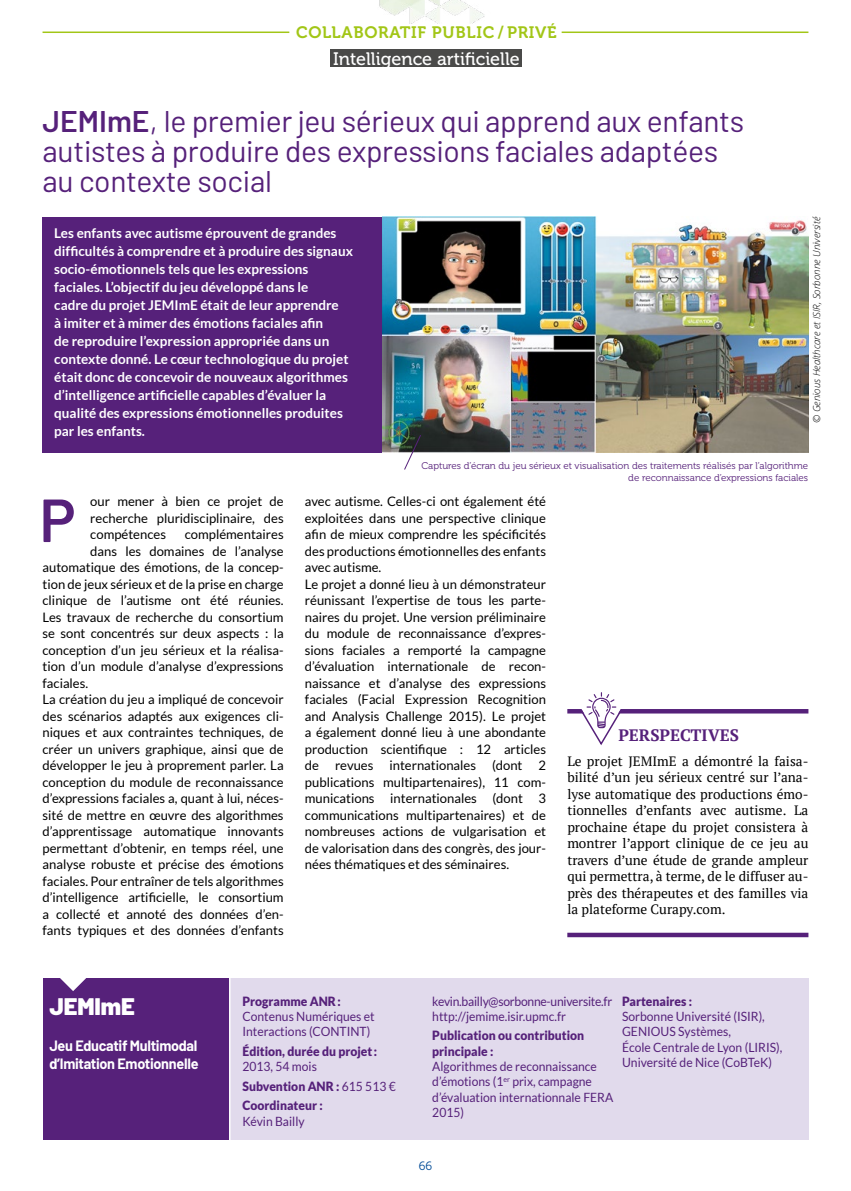
<style>
.page{position:relative;width:851px;height:1191px;background:#fff}
.page>*{position:absolute;margin:0;border:0;box-sizing:border-box;transform-origin:0 0}
.t1{font:600 60.6px "Barlow";color:#56217a}
.t2{font:30px/30px "Barlow";letter-spacing:-.01em;color:#56217a}
.t3{font:900 24px "Barlow";color:#fff}
.t4{font:18px "Museo 500";color:#fff}
.t5{font:16.5px "Museo 700";letter-spacing:.04em;color:#a2c617}
.t6{font:700 16.5px "PT Serif";color:#56217a}
.t7{font:700 15px/18px "Barlow";letter-spacing:-.02em;color:#fff;scale:.96 1}
.t8{font:700 13.5px/18px "Lato";color:#fff}
.t9{font:13.5px/16.5px "PT Serif";color:#000;text-align:justify}
.t10{font:13.05px/16.5px "Lato";color:#000;text-align:justify}
.t11{font:12.75px/15.3px "Lato";color:#56217a;scale:.95 1}
.t12{font:900 12.75px/19.5px "Lato";color:#56217a;scale:.95 1}
.t13{font:12.75px/15.3px "Lato";letter-spacing:-.02em;color:#56217a;scale:.95 1}
.t14{font:12px "Museo 300";color:#004b96}
.t15{font:9.75px/12px "Museo 300";color:#56217a;text-align:right}
.t16{font:italic 300 9.75px "Open Sans";color:#000}
.s1{font-weight:600}
.s2{font-weight:400}
</style>
<div class="page">
<img style="left:379px;top:0;width:106px;height:24px">
<hr style="left:43px;top:32px;width:246px;height:1px;background:#a2c617">
<hr style="left:561px;top:32px;width:247px;height:1px;background:#a2c617">
<div style="left:43px;top:978px;width:188px;height:162px;background:#56217a"></div>
<div style="left:43px;top:217px;width:722px;height:235px;background:#56217a"></div>
<img style="left:382px;top:217px;width:426px;height:235px">
<div style="left:230px;top:978px;width:578px;height:162px;background:#e1daec"></div>
<svg style="left:403px;top:434px;width:18px;height:36px"></svg>
<hr style="left:229px;top:977px;width:1px;height:164px;background:#fff">
<svg style="left:60px;top:978px;width:26px;height:13px"></svg>
<div style="left:567px;top:932px;width:241px;height:5px;background:#56217a"></div>
<hr style="left:567px;top:709px;width:241px;height:4px;background:#56217a">
<svg style="left:570px;top:692px;width:61px;height:53px"></svg>
<div style="left:331px;top:49px;width:191px;height:18px;background:#4a4a49"></div>
<p class="t5" style="left:296px;top:23px;width:262px">COLLABORATIF PUBLIC / PRIVÉ</p>
<h3 class="t4" style="left:333px;top:49px;width:188px">Intelligence artificielle</h3>
<h2 class="t2" style="left:43px;top:105px;width:703px"><span class="s1">JEMImE</span>, le premier jeu sérieux qui apprend aux enfants autistes à produire des expressions faciales adaptées au contexte social</h2>
<p class="t8" style="left:54px;top:224px;width:300px">Les enfants avec autisme éprouvent de grandes difficultés à comprendre et à produire des signaux socio-émotionnels tels que les expressions faciales. L’objectif du jeu développé dans le<br>cadre du projet JEMImE était de leur apprendre<br>à imiter et à mimer des émotions faciales afin<br>de reproduire l’expression appropriée dans un contexte donné. Le cœur technologique du projet était donc de concevoir de nouveaux algorithmes d’intelligence artificielle capables d’évaluer la qualité des expressions émotionnelles produites par les enfants.</p>
<p class="t16" style="left:809px;top:423px;width:207px;rotate:-90deg">© Genious Healthcare et ISIR, Sorbonne Université</p>
<p class="t10" style="left:90px;top:493px;width:195px">our mener à bien ce projet de recherche pluridisciplinaire, des compétences</p>
<h1 class="t1" style="left:39px;top:482px;width:38px">P</h1>
<p class="t10" style="left:185px;top:526px;width:100px">complémentaires</p>
<p class="t10" style="left:90px;top:542px;width:195px">dans les domaines de l’analyse</p>
<p class="t10" style="left:43px;top:559px;width:242px">automatique des émotions, de la concep-</p>
<p class="t10" style="left:43px;top:575px;width:242px">tion de jeux sérieux et de la prise en charge</p>
<p class="t10" style="left:43px;top:592px;width:242px">clinique de l’autisme ont été réunies.</p>
<p class="t10" style="left:43px;top:608px;width:242px">Les travaux de recherche du consortium</p>
<p class="t10" style="left:43px;top:625px;width:242px">se sont concentrés sur deux aspects : la</p>
<p class="t10" style="left:43px;top:641px;width:242px">conception d’un jeu sérieux et la réalisa-</p>
<p class="t10" style="left:43px;top:658px;width:242px">tion d’un module d’analyse d’expressions</p>
<p class="t10" style="left:43px;top:674px;width:47px">faciales.</p>
<p class="t10" style="left:43px;top:691px;width:242px">La création du jeu a impliqué de concevoir</p>
<p class="t10" style="left:43px;top:707px;width:242px">des scénarios adaptés aux exigences cli-</p>
<p class="t10" style="left:43px;top:724px;width:242px">niques et aux contraintes techniques, de</p>
<p class="t10" style="left:43px;top:740px;width:242px">créer un univers graphique, ainsi que de</p>
<p class="t10" style="left:43px;top:757px;width:242px">développer le jeu à proprement parler. La</p>
<p class="t10" style="left:43px;top:773px;width:242px">conception du module de reconnaissance</p>
<p class="t10" style="left:43px;top:790px;width:242px">d’expressions faciales a, quant à lui, néces-</p>
<p class="t10" style="left:43px;top:806px;width:242px">sité de mettre en œuvre des algorithmes</p>
<p class="t10" style="left:43px;top:823px;width:242px">d’apprentissage automatique innovants</p>
<p class="t10" style="left:43px;top:839px;width:242px">permettant d’obtenir, en temps réel, une</p>
<p class="t10" style="left:43px;top:856px;width:242px">analyse robuste et précise des émotions</p>
<p class="t10" style="left:43px;top:872px;width:242px">faciales. Pour entraîner de tels algorithmes</p>
<p class="t10" style="left:43px;top:889px;width:242px">d’intelligence artificielle, le consortium</p>
<p class="t10" style="left:43px;top:905px;width:242px">a collecté et annoté des données d’en-</p>
<p class="t10" style="left:43px;top:922px;width:242px">fants typiques et des données d’enfants</p>
<p class="t15" style="left:421px;top:460px;width:388px">Captures d’écran du jeu sérieux et visualisation des traitements réalisés par l’algorithme de reconnaissance d’expressions faciales</p>
<p class="t10" style="left:305px;top:493px;width:242px;text-align:left">avec autisme. Celles-ci ont également été exploitées dans une perspective clinique afin de mieux comprendre les spécificités des productions émotionnelles des enfants avec autisme.<br>Le projet a donné lieu à un démonstrateur réunissant l’expertise de tous les parte&shy;naires du projet. Une version préliminaire du module de reconnaissance d’expres&shy;sions faciales a remporté la campagne d’évaluation internationale de recon&shy;naissance et d’analyse des expressions faciales (Facial Expression Recognition and Analysis Challenge 2015). Le projet a également donné lieu à une abondante production scientifique : 12 articles de revues internationales (dont 2 publications multipartenaires), 11 com&shy;munications internationales (dont 3 communications multipartenaires) et de nombreuses actions de vulgarisation et de valorisation dans des congrès, des jour&shy;nées thématiques et des séminaires.</p>
<p class="t6" style="left:618px;top:724px;width:122px">PERSPECTIVES</p>
<p class="t9" style="left:567px;top:752px;width:242px">Le projet JEMImE a démontré la faisa&shy;bilité d’un jeu sérieux centré sur l’ana&shy;lyse automatique des productions émo&shy;tionnelles d’enfants avec autisme. La prochaine étape du projet consistera à montrer l’apport clinique de ce jeu au travers d’une étude de grande ampleur qui permettra, à terme, de le diffuser au&shy;près des thérapeutes et des familles via la plateforme Curapy.com.</p>
<h3 class="t3" style="left:49px;top:991px;width:87px">JEMImE</h3>
<p class="t7" style="left:49px;top:1036px;width:157px">Jeu Educatif Multimodal d’Imitation Emotionnelle</p>
<p class="t12" style="left:242px;top:991px;width:105px">Programme ANR:</p>
<p class="t11" style="left:242px;top:1008px;width:141px">Contenus Numériques et<br>Interactions (CONTINT)</p>
<p class="t12" style="left:242px;top:1041px;width:143px">Édition, durée du projet :</p>
<p class="t12" style="left:242px;top:1056px;width:163px"><span class="s2">2013, 54 mois<br></span>Subvention ANR : <span class="s2">615 513 €<br></span>Coordinateur :</p>
<p class="t11" style="left:242px;top:1113px;width:67px">Kévin Bailly</p>
<p class="t13" style="left:432px;top:993px;width:191px">kevin.bailly@sorbonne-universite.fr http://jemime.isir.upmc.fr</p>
<p class="t12" style="left:432px;top:1027px;width:161px;line-height:15.3px">Publication ou contribution principale :</p>
<p class="t11" style="left:432px;top:1058px;width:192px">Algorithmes de reconnaissance d’émotions (1<sup>er</sup> prix, campagne d’évaluation internationnale FERA<br>2015)</p>
<p class="t12" style="left:622px;top:991px;width:75px">Partenaires :</p>
<p class="t11" style="left:622px;top:1008px;width:170px">Sorbonne Université (ISIR),<br>GENIOUS Systèmes,<br>École Centrale de Lyon (LIRIS),<br>Université de Nice (CoBTeK)</p>
<p class="t14" style="left:418px;top:1159px;width:15px">66</p>
</div>
